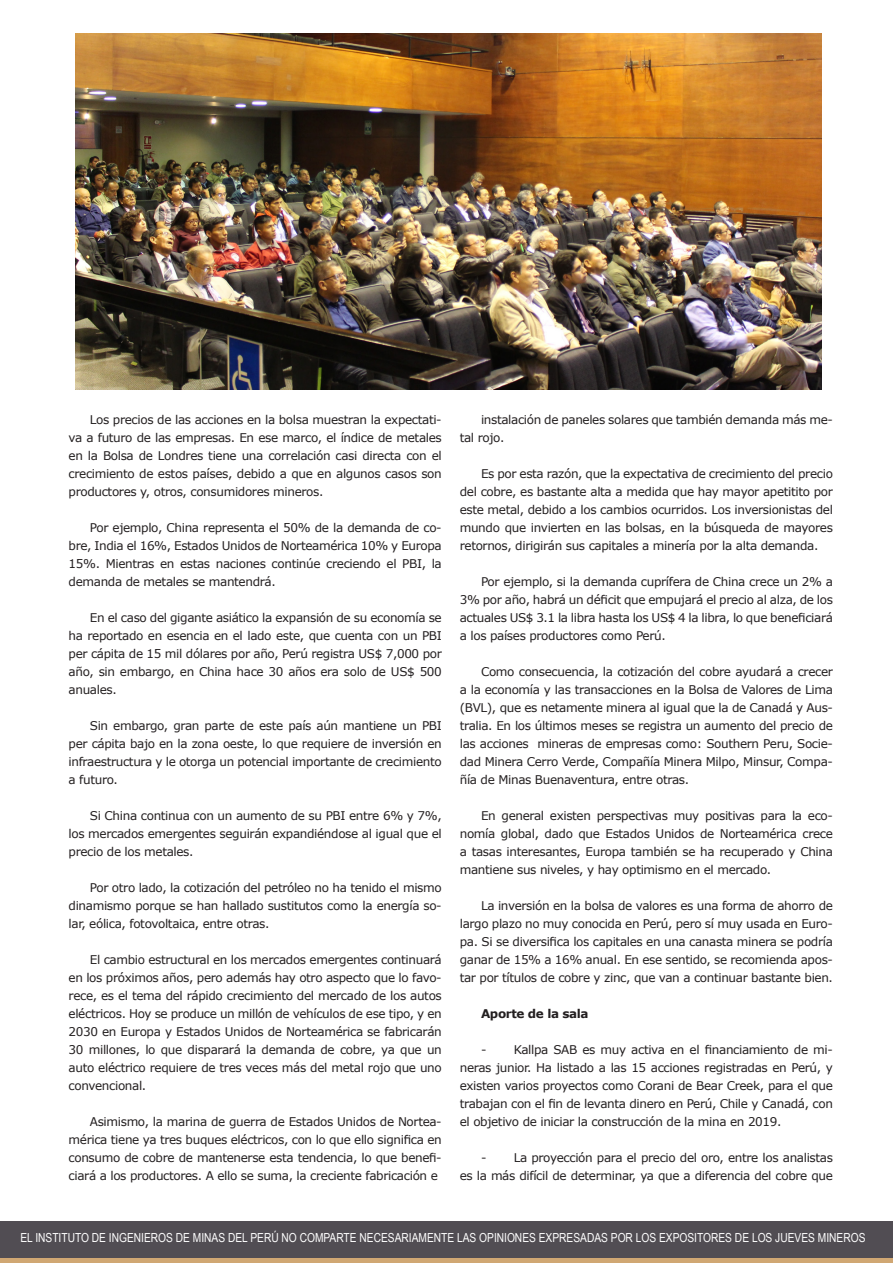
<style>
.page{position:relative;width:893px;height:1263px;background:#fff}
.page>*{position:absolute;margin:0;border:0;box-sizing:border-box;transform-origin:0 0}
.t1{font:12.45px "Arial Narrow";color:#fff}
.cuerpo_texto_con_san{font:12px/18px "Verdana";letter-spacing:-.03em;color:#231f20;text-align:justify}
.cuerpo_texto_con_san-2{font:700 12px "Verdana";letter-spacing:-.03em;color:#231f20}
</style>
<div class="page">
<svg style="left:0;top:1257px;width:893px;height:6px;background:#ba986d"></svg>
<div style="left:0;top:1221px;width:893px;height:36px;background:#514d53"></div>
<img style="left:76px;top:33px;width:746px;height:356px">
<p class="cuerpo_texto_con_san" style="left:69px;top:410px;width:375px;text-indent:21px">Los precios de las acciones en la bolsa muestran la expectati&shy;va a futuro de las empresas. En ese marco, el índice de metales en la Bolsa de Londres tiene una correlación casi directa con el crecimiento de estos países, debido a que en algunos casos son productores y, otros, consumidores mineros.</p>
<p class="cuerpo_texto_con_san" style="left:69px;top:518px;width:375px;text-indent:21px">Por ejemplo, China representa el 50% de la demanda de co&shy;bre, India el 16%, Estados Unidos de Norteamérica 10% y Europa 15%. Mientras en estas naciones continúe creciendo el PBI, la demanda de metales se mantendrá.</p>
<p class="cuerpo_texto_con_san" style="left:69px;top:608px;width:375px;text-indent:21px">En el caso del gigante asiático la expansión de su economía se ha reportado en esencia en el lado este, que cuenta con un PBI per cápita de 15 mil dólares por año, Perú registra US$ 7,000 por año, sin embargo, en China hace 30 años era solo de US$ 500 anuales.</p>
<p class="cuerpo_texto_con_san" style="left:69px;top:716px;width:375px;text-indent:21px">Sin embargo, gran parte de este país aún mantiene un PBI per cápita bajo en la zona oeste, lo que requiere de inversión en infraestructura y le otorga un potencial importante de crecimiento a futuro.</p>
<p class="cuerpo_texto_con_san" style="left:69px;top:806px;width:375px;text-indent:21px">Si China continua con un aumento de su PBI entre 6% y 7%, los mercados emergentes seguirán expandiéndose al igual que el precio de los metales.</p>
<p class="cuerpo_texto_con_san" style="left:69px;top:878px;width:375px;text-indent:21px">Por otro lado, la cotización del petróleo no ha tenido el mismo dinamismo porque se han hallado sustitutos como la energía so&shy;lar, eólica, fotovoltaica, entre otras.</p>
<p class="cuerpo_texto_con_san" style="left:69px;top:950px;width:375px;text-indent:21px">El cambio estructural en los mercados emergentes continuará en los próximos años, pero además hay otro aspecto que lo favo&shy;rece, es el tema del rápido crecimiento del mercado de los autos eléctricos. Hoy se produce un millón de vehículos de ese tipo, y en 2030 en Europa y Estados Unidos de Norteamérica se fabricarán 30 millones, lo que disparará la demanda de cobre, ya que un auto eléctrico requiere de tres veces más del metal rojo que uno convencional.</p>
<p class="cuerpo_texto_con_san" style="left:69px;top:1112px;width:375px;text-indent:21px">Asimismo, la marina de guerra de Estados Unidos de Nortea&shy;mérica tiene ya tres buques eléctricos, con lo que ello significa en consumo de cobre de mantenerse esta tendencia, lo que benefi&shy;ciará a los productores. A ello se suma, la creciente fabricación e</p>
<p class="cuerpo_texto_con_san" style="left:460px;top:410px;width:375px;text-indent:21px">instalación de paneles solares que también demanda más me&shy;tal rojo.</p>
<p class="cuerpo_texto_con_san" style="left:460px;top:464px;width:375px;text-indent:21px">Es por esta razón, que la expectativa de crecimiento del precio del cobre, es bastante alta a medida que hay mayor apetitito por este metal, debido a los cambios ocurridos. Los inversionistas del mundo que invierten en las bolsas, en la búsqueda de mayores retornos, dirigirán sus capitales a minería por la alta demanda.</p>
<p class="cuerpo_texto_con_san" style="left:460px;top:572px;width:375px;text-indent:21px">Por ejemplo, si la demanda cuprífera de China crece un 2% a 3% por año, habrá un déficit que empujará el precio al alza, de los actuales US$ 3.1 la libra hasta los US$ 4 la libra, lo que beneficiará a los países productores como Perú.</p>
<p class="cuerpo_texto_con_san" style="left:460px;top:662px;width:375px;text-indent:21px">Como consecuencia, la cotización del cobre ayudará a crecer a la economía y las transacciones en la Bolsa de Valores de Lima (BVL), que es netamente minera al igual que la de Canadá y Aus&shy;tralia. En los últimos meses se registra un aumento del precio de las acciones mineras de empresas como: Southern Peru, Socie&shy;dad Minera Cerro Verde, Compañía Minera Milpo, Minsur, Compa&shy;ñía de Minas Buenaventura, entre otras.</p>
<p class="cuerpo_texto_con_san" style="left:460px;top:806px;width:375px;text-indent:21px">En general existen perspectivas muy positivas para la eco&shy;nomía global, dado que Estados Unidos de Norteamérica crece a tasas interesantes, Europa también se ha recuperado y China mantiene sus niveles, y hay optimismo en el mercado.</p>
<p class="cuerpo_texto_con_san" style="left:460px;top:896px;width:375px;text-indent:21px">La inversión en la bolsa de valores es una forma de ahorro de largo plazo no muy conocida en Perú, pero sí muy usada en Euro&shy;pa. Si se diversifica los capitales en una canasta minera se podría ganar de 15% a 16% anual. En ese sentido, se recomienda apos&shy;tar por títulos de cobre y zinc, que van a continuar bastante bien.</p>
<p class="cuerpo_texto_con_san-2" style="left:481px;top:1005px;width:109px">Aporte de la sala</p>
<p class="cuerpo_texto_con_san" style="left:460px;top:1040px;width:375px;text-indent:21px">- Kallpa SAB es muy activa en el financiamiento de mi&shy;neras junior. Ha listado a las 15 acciones registradas en Perú, y existen varios proyectos como Corani de Bear Creek, para el que trabajan con el fin de levanta dinero en Perú, Chile y Canadá, con el objetivo de iniciar la construcción de la mina en 2019.</p>
<p class="cuerpo_texto_con_san" style="left:460px;top:1148px;width:375px;text-align:right">- La proyección para el precio del oro, entre los analistas<br>es la más difícil de determinar, ya que a diferencia del cobre que</p>
<p class="t1" style="left:20px;top:1228px;width:846px">EL INSTITUTO DE INGENIEROS DE MINAS DEL PERÚ NO COMPARTE NECESARIAMENTE LAS OPINIONES EXPRESADAS POR LOS EXPOSITORES DE LOS JUEVES MINEROS</p>
</div>
